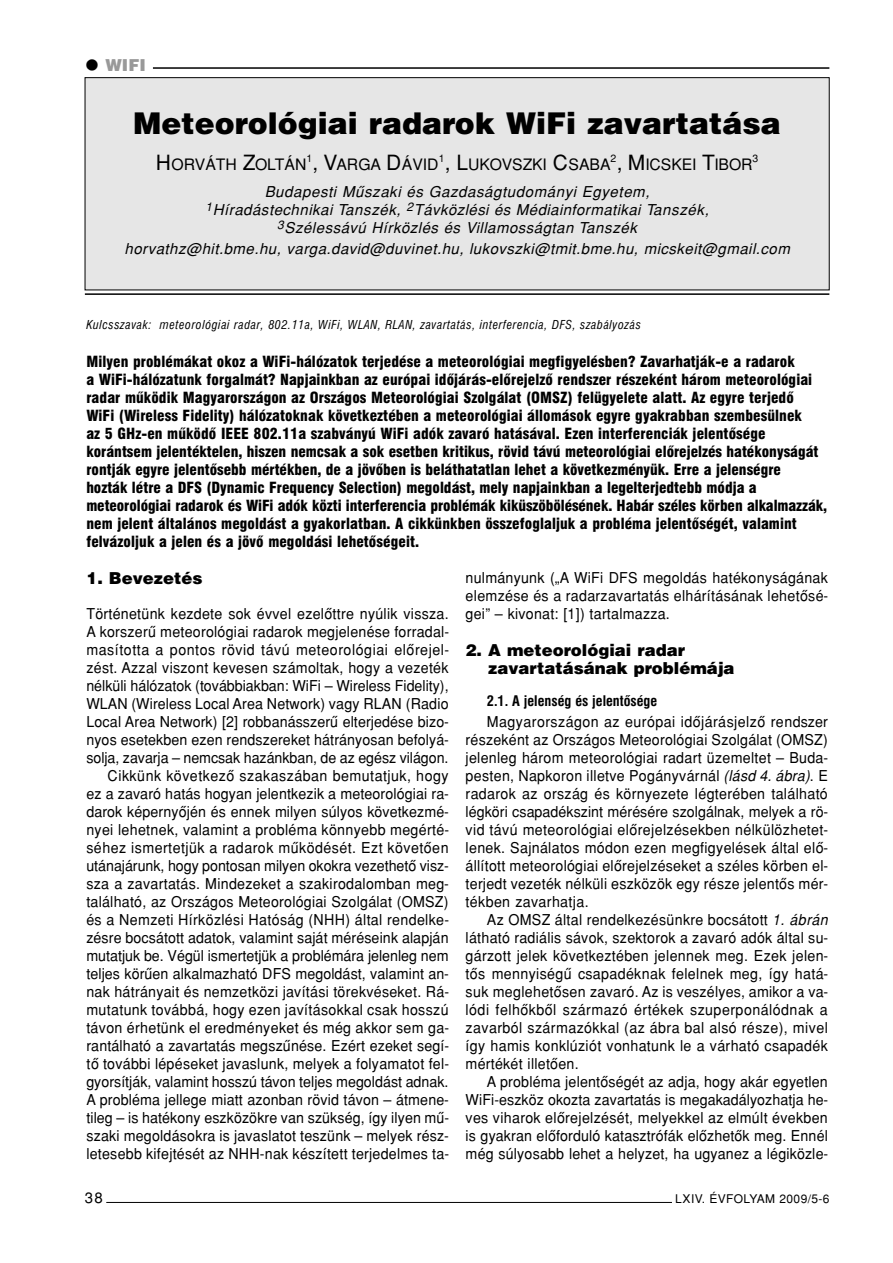
<style>
.page{position:relative;width:893px;height:1263px;background:#fff}
.page>*{position:absolute;margin:0;border:0;box-sizing:border-box;transform-origin:0 0}
.t1{font:900 30px "H Helvetica";color:#000}
.t2{font:900 16.5px/18px "H Helvetica";color:#000}
.t3{font:900 16.5px "H Helvetica";color:#999}
.t4{font:15.75px "H Helvetica";letter-spacing:-.005em;color:#000}
.t5{font:15px/18px "H Helvetica";letter-spacing:.015em;color:#000;text-align:justify;scale:.95 1}
.t6{font:900 condensed 15px/18px "H Helvetica";letter-spacing:.005em;color:#000}
.t7{font:italic 15px/18px "H Helvetica";letter-spacing:.035em;color:#000;text-align:center}
.t8{font:15px "H Helvetica";letter-spacing:.015em;color:#000}
.t9{font:700 condensed 14.25px "H Helvetica";color:#000}
.t10{font:italic condensed 12px "H Helvetica";letter-spacing:.05em;color:#000}
.t11{font:12px "H Helvetica";letter-spacing:.03em;color:#000}
.t12{font:10.5px "H Helvetica";color:#000}
.s1{font-size:21px}
.s2{font-style:italic}
</style>
<div class="page">
<hr style="left:106px;top:1202px;width:566px;height:1px;background:#000">
<hr style="left:85px;top:293px;width:744px;height:2px;background:#000">
<hr style="left:153px;top:67px;width:676px;height:2px;background:#000">
<div style="left:85px;top:78px;width:744px;height:212px;background:#e6e6e6"></div>
<p class="t3" style="left:105px;top:59px;width:42px">WIFI</p>
<h1 class="t1" style="left:133px;top:112px;width:649px">Meteorológiai radarok WiFi zavartatása</h1>
<p class="t4" style="left:156px;top:159px;width:598px"><span class="s1">H</span>ORVÁTH <span class="s1">Z</span>OLTÁN<sup>1</sup><span class="s1">, V</span>ARGA <span class="s1">D</span>ÁVID<sup>1</sup><span class="s1">, L</span>UKOVSZKI <span class="s1">C</span>SABA<sup>2</sup><span class="s1">, M</span>ICSKEI <span class="s1">T</span>IBOR</p>
<p class="t12" style="left:752px;top:154px;width:7px">3</p>
<p class="t7" style="left:205px;top:184px;width:505px">Budapesti Mûszaki és Gazdaságtudományi Egyetem,<br><sup>1</sup>Híradástechnikai Tanszék, <sup>2</sup>Távközlési és Médiainformatikai Tanszék,<br><sup>3</sup>Szélessávú Hírközlés és Villamosságtan Tanszék</p>
<p class="t7" style="left:124px;top:241px;width:666px">horvathz@hit.bme.hu, varga.david@duvinet.hu, lukovszki@tmit.bme.hu, micskeit@gmail.com</p>
<p class="t10" style="left:86px;top:320px;width:556px">Kulcsszavak: meteorológiai radar, 802.11a, WiFi, WLAN, RLAN, zavartatás, interferencia, DFS, szabályozás</p>
<p class="t6" style="left:86px;top:353px;width:742px">Milyen problémákat okoz a WiFi-hálózatok terjedése a meteorológiai megfigyelésben? Zavarhatják-e a radarok<br>a WiFi-hálózatunk forgalmát? Napjainkban az európai idôjárás-elôrejelzô rendszer részeként három meteorológiai radar mûködik Magyarországon az Országos Meteorológiai Szolgálat (OMSZ) felügyelete alatt. Az egyre terjedô<br>WiFi (Wireless Fidelity) hálózatoknak következtében a meteorológiai állomások egyre gyakrabban szembesülnek<br>az 5 GHz-en mûködô IEEE 802.11a szabványú WiFi adók zavaró hatásával. Ezen interferenciák jelentôsége korántsem jelentéktelen, hiszen nemcsak a sok esetben kritikus, rövid távú meteorológiai elôrejelzés hatékonyságát rontják egyre jelentôsebb mértékben, de a jövôben is beláthatatlan lehet a következményük. Erre a jelenségre<br>hozták létre a DFS (Dynamic Frequency Selection) megoldást, mely napjainkban a legelterjedtebb módja a meteorológiai radarok és WiFi adók közti interferencia problémák kiküszöbölésének. Habár széles körben alkalmazzák, nem jelent általános megoldást a gyakorlatban. A cikkünkben összefoglaljuk a probléma jelentôségét, valamint felvázoljuk a jelen és a jövô megoldási lehetôségeit.</p>
<p class="t2" style="left:86px;top:570px;width:118px">1. Bevezetés</p>
<p class="t5" style="left:86px;top:606px;width:383px;text-align:right">Történetünk kezdete sok évvel ezelôttre nyúlik vissza.<br>A korszerû meteorológiai radarok megjelenése forradal&shy;masította a pontos rövid távú meteorológiai elôrejel&shy;zést. Azzal viszont kevesen számoltak, hogy a vezeték nélküli hálózatok (továbbiakban: WiFi – Wireless Fidelity), WLAN (Wireless Local Area Network) vagy RLAN (Radio Local Area Network) [2] robbanásszerû elterjedése bizo&shy;nyos esetekben ezen rendszereket hátrányosan befolyá&shy;solja, zavarja – nemcsak hazánkban, de az egész világon.<br>Cikkünk következô szakaszában bemutatjuk, hogy<br>ez a zavaró hatás hogyan jelentkezik a meteorológiai ra&shy;darok képernyôjén és ennek milyen súlyos következmé&shy;nyei lehetnek, valamint a probléma könnyebb megérté&shy;séhez ismertetjük a radarok mûködését. Ezt követôen utánajárunk, hogy pontosan milyen okokra vezethetô visz&shy;sza a zavartatás. Mindezeket a szakirodalomban meg&shy;található, az Országos Meteorológiai Szolgálat (OMSZ) és a Nemzeti Hírközlési Hatóság (NHH) által rendelke&shy;zésre bocsátott adatok, valamint saját méréseink alapján mutatjuk be. Végül ismertetjük a problémára jelenleg nem teljes körûen alkalmazható DFS megoldást, valamint an&shy;nak hátrányait és nemzetközi javítási törekvéseket. Rá&shy;mutatunk továbbá, hogy ezen javításokkal csak hosszú távon érhetünk el eredményeket és még akkor sem ga&shy;rantálható a zavartatás megszûnése. Ezért ezeket segí&shy;tô további lépéseket javaslunk, melyek a folyamatot fel&shy;gyorsítják, valamint hosszú távon teljes megoldást adnak.<br>A probléma jellege miatt azonban rövid távon – átmene&shy;tileg – is hatékony eszközökre van szükség, így ilyen mû&shy;szaki megoldásokra is javaslatot teszünk – melyek rész&shy;letesebb kifejtését az NHH-nak készített terjedelmes ta-</p>
<p class="t5" style="left:465px;top:570px;width:383px">nulmányunk („A WiFi DFS megoldás hatékonyságának elemzése és a radarzavartatás elhárításának lehetôsé&shy;gei” – kivonat: [1]) tartalmazza.</p>
<p class="t2" style="left:488px;top:642px;width:248px;text-indent:-22px">2. A meteorológiai radar zavartatásának problémája</p>
<p class="t9" style="left:487px;top:695px;width:172px">2.1. A jelenség és jelentôsége</p>
<p class="t5" style="left:465px;top:714px;width:383px;text-indent:21px">Magyarországon az európai idôjárásjelzô rendszer részeként az Országos Meteorológiai Szolgálat (OMSZ) jelenleg három meteorológiai radart üzemeltet – Buda&shy;pesten, Napkoron illetve Pogányvárnál <span class="s2">(lásd 4. ábra)</span>. E radarok az ország és környezete légterében található légköri csapadékszint mérésére szolgálnak, melyek a rö&shy;vid távú meteorológiai elôrejelzésekben nélkülözhetet&shy;lenek. Sajnálatos módon ezen megfigyelések által elô&shy;állított meteorológiai elôrejelzéseket a széles körben el&shy;terjedt vezeték nélküli eszközök egy része jelentôs mér&shy;tékben zavarhatja.</p>
<p class="t5" style="left:465px;top:912px;width:383px;text-indent:21px">Az OMSZ által rendelkezésünkre bocsátott <span class="s2">1. ábrán </span>látható radiális sávok, szektorok a zavaró adók által su&shy;gárzott jelek következtében jelennek meg. Ezek jelen&shy;tôs mennyiségû csapadéknak felelnek meg, így hatá&shy;suk meglehetôsen zavaró. Az is veszélyes, amikor a va&shy;lódi felhôkbôl származó értékek szuperponálódnak a zavarból származókkal (az ábra bal alsó része), mivel így hamis konklúziót vonhatunk le a várható csapadék mértékét illetôen.</p>
<p class="t5" style="left:465px;top:1074px;width:383px;text-indent:21px">A probléma jelentôségét az adja, hogy akár egyetlen WiFi-eszköz okozta zavartatás is megakadályozhatja he&shy;ves viharok elôrejelzését, melyekkel az elmúlt években is gyakran elôforduló katasztrófák elôzhetôk meg. Ennél még súlyosabb lehet a helyzet, ha ugyanez a légiközle-</p>
<p class="t8" style="left:85px;top:1192px;width:20px">38</p>
<p class="t11" style="left:675px;top:1194px;width:155px">LXIV. ÉVFOLYAM 2009/5-6</p>
</div>
